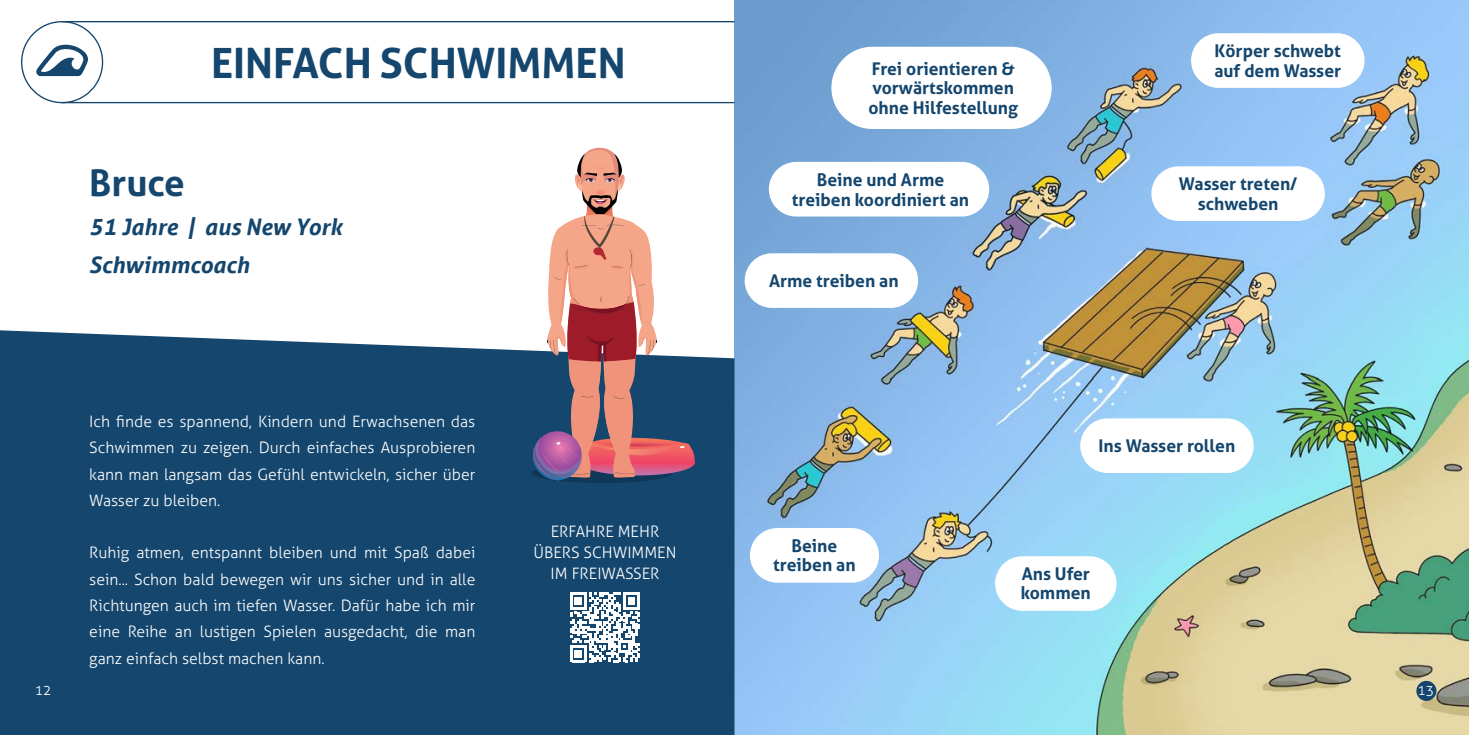
<style>
.page{position:relative;width:1469px;height:735px;background:#fff}
.page>*{position:absolute;margin:0;border:0;box-sizing:border-box;transform-origin:0 0}
.t1{font:700 41.82px "Aller";color:#14466e}
.t2{font:700 36.75px "Aller";color:#14466e}
.t3{font:italic 700 22.75px/38.5px "Aller";color:#14466e}
.t4{font:700 17.5px/19.2px "Aller";color:#14466e;text-align:center}
.t5{font:300 15.75px/26.2px "Aller";color:#fff;text-align:justify}
.t6{font:300 14px "Aller";color:#fff}
</style>
<div class="page">
<img style="left:734px;top:0;width:734px;height:734px">
<div style="left:1416px;top:680px;width:20px;height:20px;background:#14466e;border-radius:50%"></div>
<div style="left:0;top:330px;width:734px;height:404px;background:#14466e"></div>
<hr style="left:62px;top:21px;width:672px;height:1px;background:#14466e">
<hr style="left:62px;top:102px;width:672px;height:1px;background:#14466e">
<div style="left:21px;top:21px;width:82px;height:82px;border:1px solid #14466e;border-radius:50%"></div>
<svg style="left:36px;top:44px;width:52px;height:32px"></svg>
<svg style="left:570px;top:592px;width:70px;height:70px"></svg>
<svg style="left:531px;top:148px;width:164px;height:334px"></svg>
<div style="left:768px;top:162px;width:221px;height:54px;background:#fff;border-radius:27px"></div>
<div style="left:744px;top:253px;width:174px;height:55px;background:#fff;border-radius:27px"></div>
<div style="left:1080px;top:418px;width:173px;height:54px;background:#fff;border-radius:27px"></div>
<div style="left:995px;top:556px;width:121px;height:54px;background:#fff;border-radius:27px"></div>
<div style="left:1191px;top:33px;width:173px;height:55px;background:#fff;border-radius:27px"></div>
<div style="left:1151px;top:166px;width:173px;height:55px;background:#fff;border-radius:27px"></div>
<div style="left:831px;top:47px;width:220px;height:82px;background:#fff;border-radius:41px"></div>
<div style="left:750px;top:527px;width:129px;height:55px;background:#fff;border-radius:27px"></div>
<p class="t1" style="left:211px;top:37px;width:416px">EINFACH SCHWIMMEN</p>
<p class="t2" style="left:89px;top:160px;width:97px">Bruce</p>
<p class="t3" style="left:89px;top:207px;width:254px">51 Jahre | aus New York<br>Schwimmcoach</p>
<p class="t5" style="left:89px;top:408px;width:387px">Ich finde es spannend, Kindern und Erwachsenen das Schwimmen zu zeigen. Durch einfaches Ausprobieren kann man langsam das Gefühl entwickeln, sicher über Wasser zu bleiben.</p>
<p class="t5" style="left:89px;top:539px;width:387px">Ruhig atmen, entspannt bleiben und mit Spaß dabei sein... Schon bald bewegen wir uns sicher und in alle Richtungen auch im tiefen Wasser. Dafür habe ich mir eine Reihe an lustigen Spielen ausgedacht, die man ganz einfach selbst machen kann.</p>
<p class="t5" style="left:533px;top:520px;width:145px;line-height:21px;text-align:center">ERFAHRE MEHR<br>ÜBERS SCHWIMMEN<br>IM FREIWASSER</p>
<p class="t4" style="left:871px;top:59px;width:145px">Frei orientieren &amp;</p>
<p class="t4" style="left:872px;top:78px;width:143px">vorwärtskommen</p>
<p class="t4" style="left:868px;top:98px;width:151px">ohne Hilfestellung</p>
<p class="t4" style="left:792px;top:170px;width:179px">Beine und Arme treiben koordiniert an</p>
<p class="t4" style="left:769px;top:271px;width:131px">Arme treiben an</p>
<p class="t4" style="left:1214px;top:41px;width:128px;text-align:left">Körper schwebt auf dem Wasser</p>
<p class="t4" style="left:1178px;top:174px;width:120px">Wasser treten/</p>
<p class="t4" style="left:1197px;top:193px;width:82px">schweben</p>
<p class="t4" style="left:791px;top:536px;width:47px">Beine</p>
<p class="t4" style="left:773px;top:555px;width:84px">treiben an</p>
<p class="t4" style="left:1098px;top:436px;width:138px">Ins Wasser rollen</p>
<p class="t4" style="left:1021px;top:564px;width:70px">Ans Ufer</p>
<p class="t4" style="left:1020px;top:583px;width:72px">kommen</p>
<p class="t6" style="left:35px;top:681px;width:18px">12</p>
<p class="t6" style="left:1417px;top:681px;width:18px">13</p>
</div>
